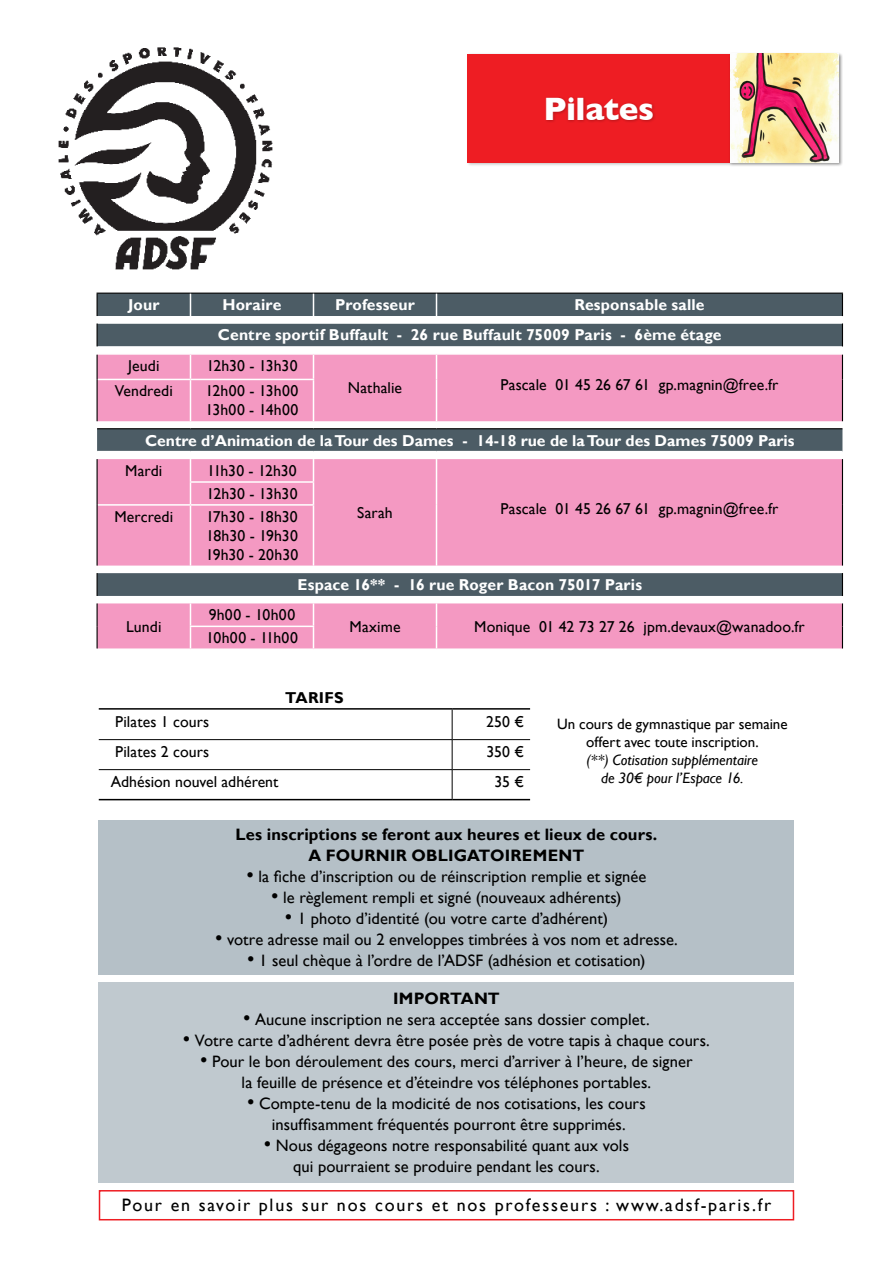
<style>
.page{position:relative;width:893px;height:1263px;background:#fff}
.page>*{position:absolute;margin:0;border:0;box-sizing:border-box;transform-origin:0 0}
.t1{font:700 33px "Gill Sans";letter-spacing:-.01em;color:#fff}
.t2{font:18px "Gill Sans";letter-spacing:.1em;color:#000}
.t3{font:16.5px/21px "Gill Sans";letter-spacing:.005em;color:#000;text-align:center}
.t4{font:700 16.5px "Gill Sans";letter-spacing:.005em;color:#000}
.t5{font:15.75px "Gill Sans";letter-spacing:.005em;color:#000}
.t6{font:700 15.75px "Gill Sans";letter-spacing:.005em;color:#fff}
.t7{font:700 15.75px "Gill Sans";letter-spacing:.015em;color:#000}
.t8{font:15px/18px "Gill Sans";color:#000;text-align:center}
.t9{font:italic 15px/18px "Gill Sans";color:#000;text-align:center}
.s1{font-size:21px}
</style>
<div class="page">
<div style="left:466px;top:52px;width:377px;height:115px;background:#000;opacity:.25"></div>
<div style="left:468px;top:54px;width:371px;height:109px;background:#ee1d23"></div>
<div style="left:728px;top:52px;width:115px;height:115px;background:#000;opacity:.25"></div>
<img style="left:730px;top:54px;width:109px;height:109px">
<div style="left:545px;top:95px;width:112px;height:28px;background:#000;opacity:.25"></div>
<div style="left:98px;top:294px;width:744px;height:22px;background:#4c5c65"></div>
<svg style="left:97px;top:323px;width:745px;height:24px;background:#57666f"></svg>
<svg style="left:97px;top:355px;width:745px;height:293px;background:#db99b9"></svg>
<svg style="left:190px;top:355px;width:1px;height:24px"></svg>
<svg style="left:313px;top:355px;width:1px;height:24px"></svg>
<svg style="left:436px;top:355px;width:1px;height:24px"></svg>
<hr style="left:98px;top:379px;width:92px;height:1px;background:#fff">
<hr style="left:190px;top:379px;width:124px;height:1px;background:#fff">
<hr style="left:190px;top:380px;width:1px;height:41px;background:#fff">
<hr style="left:313px;top:380px;width:1px;height:41px;background:#fff">
<hr style="left:436px;top:379px;width:1px;height:42px;background:#fff">
<hr style="left:190px;top:481px;width:124px;height:2px;background:#fff">
<svg style="left:190px;top:459px;width:1px;height:45px"></svg>
<svg style="left:313px;top:459px;width:1px;height:45px"></svg>
<svg style="left:436px;top:459px;width:1px;height:46px"></svg>
<hr style="left:98px;top:504px;width:92px;height:2px;background:#fff">
<hr style="left:190px;top:504px;width:124px;height:2px;background:#fff">
<hr style="left:190px;top:506px;width:1px;height:60px;background:#fff">
<hr style="left:313px;top:506px;width:1px;height:60px;background:#fff">
<hr style="left:436px;top:505px;width:1px;height:61px;background:#fff">
<hr style="left:190px;top:626px;width:124px;height:1px;background:#fff">
<svg style="left:190px;top:603px;width:1px;height:45px"></svg>
<svg style="left:313px;top:603px;width:1px;height:45px"></svg>
<svg style="left:436px;top:603px;width:1px;height:45px"></svg>
<svg style="left:97px;top:323px;width:1px;height:23px"></svg>
<svg style="left:842px;top:323px;width:1px;height:23px"></svg>
<svg style="left:97px;top:355px;width:1px;height:24px"></svg>
<svg style="left:842px;top:355px;width:1px;height:24px"></svg>
<hr style="left:97px;top:379px;width:1px;height:42px;background:#000">
<hr style="left:842px;top:379px;width:1px;height:42px;background:#000">
<svg style="left:97px;top:459px;width:1px;height:46px"></svg>
<svg style="left:842px;top:459px;width:1px;height:46px"></svg>
<hr style="left:97px;top:505px;width:1px;height:61px;background:#000">
<hr style="left:842px;top:505px;width:1px;height:61px;background:#000">
<svg style="left:97px;top:603px;width:1px;height:45px"></svg>
<svg style="left:842px;top:603px;width:1px;height:45px"></svg>
<svg style="left:97px;top:573px;width:1px;height:23px"></svg>
<svg style="left:842px;top:573px;width:1px;height:23px"></svg>
<hr style="left:97px;top:293px;width:93px;height:1px;background:#000">
<svg style="left:97px;top:294px;width:1px;height:22px"></svg>
<hr style="left:190px;top:293px;width:123px;height:1px;background:#000">
<hr style="left:313px;top:293px;width:123px;height:1px;background:#000">
<hr style="left:436px;top:293px;width:407px;height:1px;background:#000">
<svg style="left:842px;top:294px;width:1px;height:22px"></svg>
<hr style="left:97px;top:428px;width:93px;height:1px;background:#000">
<hr style="left:190px;top:428px;width:123px;height:1px;background:#000">
<hr style="left:313px;top:428px;width:123px;height:1px;background:#000">
<hr style="left:436px;top:428px;width:406px;height:1px;background:#000">
<svg style="left:190px;top:294px;width:1px;height:22px"></svg>
<svg style="left:313px;top:294px;width:1px;height:22px"></svg>
<svg style="left:436px;top:294px;width:1px;height:22px"></svg>
<hr style="left:97px;top:451px;width:93px;height:1px;background:#fff">
<hr style="left:190px;top:451px;width:123px;height:1px;background:#fff">
<hr style="left:313px;top:451px;width:123px;height:1px;background:#fff">
<hr style="left:436px;top:451px;width:406px;height:1px;background:#fff">
<img style="left:58px;top:47px;width:215px;height:223px">
<div style="left:99px;top:820px;width:695px;height:155px;background:#b5c0c7"></div>
<div style="left:99px;top:982px;width:695px;height:201px;background:#c0c9cf"></div>
<div style="left:99px;top:1190px;width:695px;height:30px;border:2px solid #ee1d23"></div>
<hr style="left:99px;top:708px;width:353px;height:2px;background:#000">
<hr style="left:452px;top:708px;width:78px;height:2px;background:#000">
<hr style="left:99px;top:799px;width:353px;height:1px;background:#000">
<hr style="left:452px;top:799px;width:78px;height:1px;background:#000">
<svg style="left:452px;top:710px;width:1px;height:89px"></svg>
<hr style="left:99px;top:739px;width:353px;height:1px;background:#000">
<hr style="left:452px;top:739px;width:78px;height:1px;background:#000">
<hr style="left:99px;top:769px;width:353px;height:1px;background:#000">
<hr style="left:452px;top:769px;width:78px;height:1px;background:#000">
<p class="t1" style="left:544px;top:89px;width:112px">Pilates</p>
<p class="t6" style="left:128px;top:295px;width:33px">Jour</p>
<p class="t6" style="left:222px;top:295px;width:60px">Horaire</p>
<p class="t6" style="left:335px;top:295px;width:81px">Professeur</p>
<p class="t6" style="left:574px;top:295px;width:132px">Responsable salle</p>
<p class="t6" style="left:218px;top:326px;width:505px">Centre sportif Buffault - 26 rue Buffault 75009 Paris - 6ème étage</p>
<p class="t5" style="left:128px;top:356px;width:33px">Jeudi</p>
<p class="t5" style="left:206px;top:356px;width:93px">12h30 - 13h30</p>
<p class="t5" style="left:348px;top:379px;width:56px">Nathalie</p>
<p class="t5" style="left:500px;top:375px;width:279px">Pascale 01 45 26 67 61 gp.magnin@free.fr</p>
<p class="t5" style="left:115px;top:382px;width:60px">Vendredi</p>
<p class="t5" style="left:206px;top:382px;width:94px">12h00 - 13h00</p>
<p class="t5" style="left:206px;top:401px;width:94px">13h00 - 14h00</p>
<p class="t6" style="left:145px;top:431px;width:651px">Centre d’Animation de la Tour des Dames - 14-18 rue de la Tour des Dames 75009 Paris</p>
<p class="t5" style="left:125px;top:461px;width:39px">Mardi</p>
<p class="t5" style="left:207px;top:461px;width:91px">11h30 - 12h30</p>
<p class="t5" style="left:357px;top:503px;width:37px">Sarah</p>
<p class="t5" style="left:500px;top:499px;width:279px">Pascale 01 45 26 67 61 gp.magnin@free.fr</p>
<p class="t5" style="left:206px;top:484px;width:93px">12h30 - 13h30</p>
<p class="t5" style="left:114px;top:507px;width:60px">Mercredi</p>
<p class="t5" style="left:206px;top:507px;width:93px">17h30 - 18h30</p>
<p class="t5" style="left:206px;top:526px;width:93px">18h30 - 19h30</p>
<p class="t5" style="left:206px;top:545px;width:94px">19h30 - 20h30</p>
<p class="t5" style="left:126px;top:617px;width:37px">Lundi</p>
<p class="t6" style="left:297px;top:575px;width:346px">Espace 16** - 16 rue Roger Bacon 75017 Paris</p>
<p class="t5" style="left:209px;top:606px;width:88px">9h00 - 10h00</p>
<p class="t5" style="left:206px;top:629px;width:93px">10h00 - 11h00</p>
<p class="t5" style="left:349px;top:617px;width:53px">Maxime</p>
<p class="t5" style="left:474px;top:617px;width:332px">Monique 01 42 73 27 26 jpm.devaux@wanadoo.fr</p>
<p class="t7" style="left:285px;top:688px;width:60px">TARIFS</p>
<p class="t5" style="left:115px;top:712px;width:96px">Pilates 1 cours</p>
<p class="t5" style="left:486px;top:712px;width:39px">250 €</p>
<p class="t5" style="left:115px;top:742px;width:96px">Pilates 2 cours</p>
<p class="t5" style="left:486px;top:742px;width:39px">350 €</p>
<p class="t5" style="left:111px;top:772px;width:169px">Adhésion nouvel adhérent</p>
<p class="t5" style="left:494px;top:772px;width:31px">35 €</p>
<p class="t8" style="left:557px;top:715px;width:232px">Un cours de gymnastique par semaine offert avec toute inscription.</p>
<p class="t9" style="left:587px;top:751px;width:173px">(**) Cotisation supplémentaire de 30€ pour l’Espace 16.</p>
<p class="t4" style="left:236px;top:825px;width:423px">Les inscriptions se feront aux heures et lieux de cours.</p>
<p class="t4" style="left:308px;top:846px;width:277px">A FOURNIR OBLIGATOIREMENT</p>
<p class="t3" style="left:246px;top:866px;width:401px"><span class="s1">•</span> la fiche d’inscription ou de réinscription remplie et signée</p>
<p class="t3" style="left:271px;top:887px;width:352px"><span class="s1">•</span> le règlement rempli et signé (nouveaux adhérents)</p>
<p class="t3" style="left:285px;top:908px;width:325px"><span class="s1">•</span> 1 photo d’identité (ou votre carte d’adhérent)</p>
<p class="t3" style="left:215px;top:929px;width:464px"><span class="s1">•</span> votre adresse mail ou 2 enveloppes timbrées à vos nom et adresse.</p>
<p class="t3" style="left:247px;top:950px;width:400px"><span class="s1">•</span> 1 seul chèque à l’ordre de l’ADSF (adhésion et cotisation)</p>
<p class="t4" style="left:393px;top:989px;width:108px">IMPORTANT</p>
<p class="t3" style="left:243px;top:1010px;width:408px"><span class="s1">•</span> Aucune inscription ne sera acceptée sans dossier complet.</p>
<p class="t3" style="left:183px;top:1031px;width:528px"><span class="s1">•</span> Votre carte d’adhérent devra être posée près de votre tapis à chaque cours.</p>
<p class="t3" style="left:200px;top:1052px;width:494px"><span class="s1">•</span> Pour le bon déroulement des cours, merci d’arriver à l’heure, de signer la feuille de présence et d’éteindre vos téléphones portables.</p>
<p class="t3" style="left:247px;top:1094px;width:400px"><span class="s1">•</span> Compte-tenu de la modicité de nos cotisations, les cours insuffisamment fréquentés pourront être supprimés.</p>
<p class="t3" style="left:264px;top:1136px;width:367px"><span class="s1">•</span> Nous dégageons notre responsabilité quant aux vols qui pourraient se produire pendant les cours.</p>
<p class="t2" style="left:122px;top:1195px;width:651px">Pour en savoir plus sur nos cours et nos professeurs : www.adsf-paris.fr</p>
</div>
